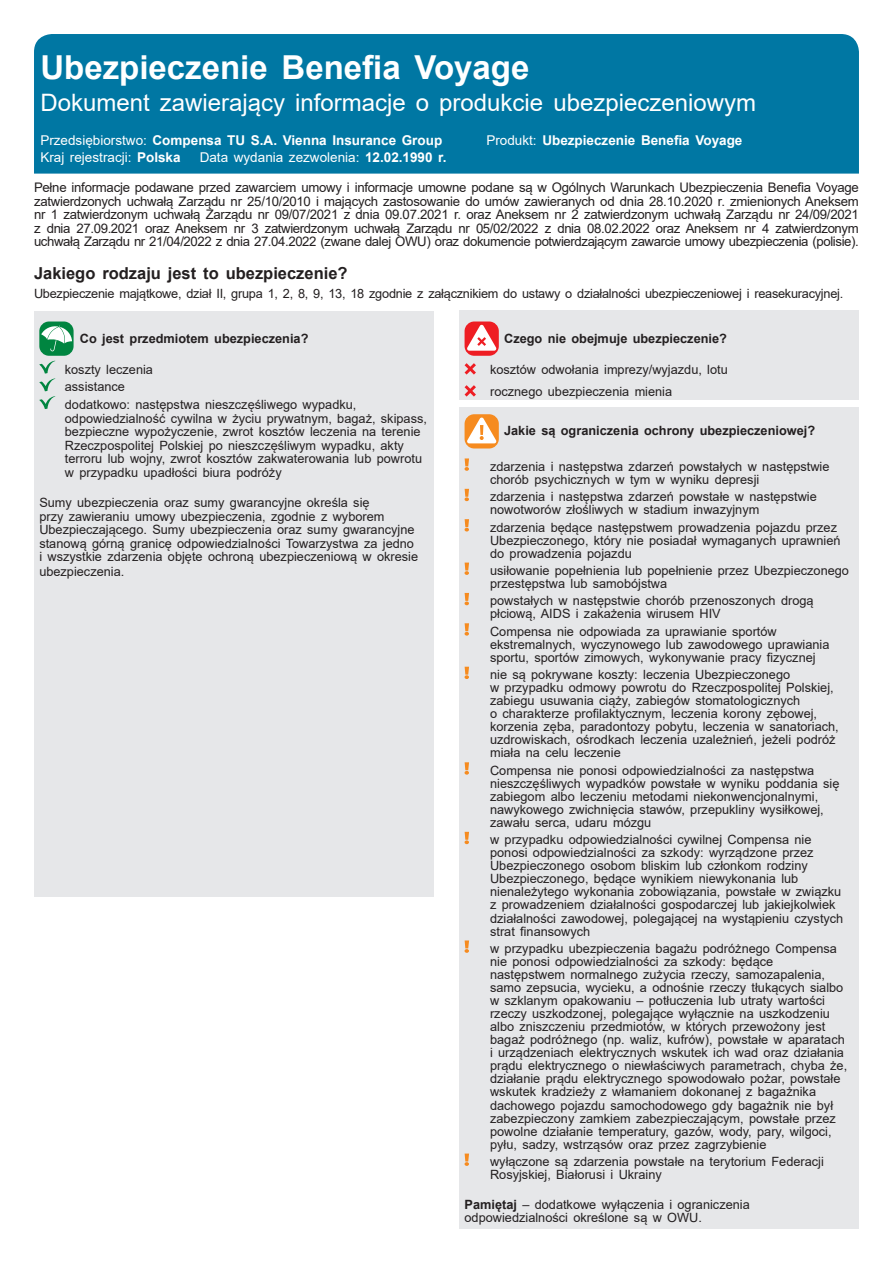
<style>
.page{position:relative;width:893px;height:1263px;background:#fff}
.page>*{position:absolute;margin:0;border:0;box-sizing:border-box;transform-origin:0 0}
.t1{font:700 33px "Arial";color:#fff}
.t2{font:24px "Arial";color:#fff}
.t3{font:700 16.5px "Arial";color:#231f20}
.t4{font:700 13.5px/16.4px "Arial";color:#fff}
.t5{font:13.5px "Arial";color:#fff}
.t6{font:13.2px/13.5px "Arial";letter-spacing:-.03em;color:#231f20;text-align:justify}
.t7{font:12.75px/13px "Arial";color:#231f20}
.t8{font:12.75px "Arial";letter-spacing:-.02em;color:#231f20}
.t9{font:700 12.75px "Arial";color:#231f20}
.s1{font-weight:400}
.s2{font-weight:700}
</style>
<div class="page">
<div style="left:34px;top:311px;width:400px;height:585px;background:#e6e7e9"></div>
<div style="left:459px;top:311px;width:400px;height:89px;background:#e6e7e9"></div>
<div style="left:459px;top:407px;width:400px;height:822px;background:#e6e7e9"></div>
<div style="left:34px;top:34px;width:825px;height:140px;background:#0077a3"></div>
<svg style="left:39px;top:321px;width:35px;height:35px"></svg>
<svg style="left:41px;top:325px;width:31px;height:26px"></svg>
<svg style="left:39px;top:361px;width:17px;height:48px"></svg>
<div style="left:465px;top:321px;width:34px;height:35px;background:#ee1d23;border-radius:10px"></div>
<svg style="left:467px;top:324px;width:30px;height:27px"></svg>
<svg style="left:465px;top:363px;width:11px;height:12px"></svg>
<svg style="left:465px;top:385px;width:11px;height:12px"></svg>
<svg style="left:465px;top:414px;width:34px;height:34px"></svg>
<svg style="left:467px;top:417px;width:30px;height:26px"></svg>
<svg style="left:465px;top:458px;width:4px;height:13px"></svg>
<svg style="left:465px;top:489px;width:4px;height:12px"></svg>
<svg style="left:465px;top:519px;width:4px;height:12px"></svg>
<svg style="left:465px;top:563px;width:4px;height:12px"></svg>
<svg style="left:465px;top:593px;width:4px;height:12px"></svg>
<svg style="left:465px;top:623px;width:4px;height:13px"></svg>
<svg style="left:465px;top:667px;width:4px;height:12px"></svg>
<svg style="left:465px;top:762px;width:4px;height:13px"></svg>
<svg style="left:465px;top:832px;width:4px;height:12px"></svg>
<svg style="left:465px;top:940px;width:4px;height:13px"></svg>
<svg style="left:465px;top:1153px;width:4px;height:13px"></svg>
<h1 class="t1" style="left:40px;top:44px;width:491px">Ubezpieczenie Benefia Voyage</h1>
<h2 class="t2" style="left:40px;top:86px;width:717px">Dokument zawierający informacje o produkcie ubezpieczeniowym</h2>
<p class="t4" style="left:40px;top:132px;width:403px"><span class="s1">Przedsiębiorstwo:</span> Compensa TU S.A. Vienna Insurance Group<br><span class="s1">Kraj rejestracji:</span> Polska</p>
<p class="t4" style="left:486px;top:132px;width:257px"><span class="s1">Produkt:</span> Ubezpieczenie Benefia Voyage</p>
<p class="t5" style="left:200px;top:148px;width:248px">Data wydania zezwolenia: <span class="s2">12.02.1990 r.</span></p>
<p class="t6" style="left:34px;top:181px;width:826px">Pełne informacje podawane przed zawarciem umowy i informacje umowne podane są w Ogólnych Warunkach Ubezpieczenia Benefia Voyage zatwierdzonych uchwałą Zarządu nr 25/10/2010 i mających zastosowanie do umów zawieranych od dnia 28.10.2020 r. zmienionych Aneksem nr 1 zatwierdzonym uchwałą Zarządu nr 09/07/2021 z dnia 09.07.2021 r. oraz Aneksem nr 2 zatwierdzonym uchwałą Zarządu nr 24/09/2021 z dnia 27.09.2021 oraz Aneksem nr 3 zatwierdzonym uchwałą Zarządu nr 05/02/2022 z dnia 08.02.2022 oraz Aneksem nr 4 zatwierdzonym uchwałą Zarządu nr 21/04/2022 z dnia 27.04.2022 (zwane dalej OWU) oraz dokumencie potwierdzającym zawarcie umowy ubezpieczenia (polisie).</p>
<p class="t3" style="left:34px;top:262px;width:315px">Jakiego rodzaju jest to ubezpieczenie?</p>
<p class="t8" style="left:34px;top:285px;width:811px">Ubezpieczenie majątkowe, dział II, grupa 1, 2, 8, 9, 13, 18 zgodnie z załącznikiem do ustawy o działalności ubezpieczeniowej i reasekuracyjnej.</p>
<p class="t9" style="left:80px;top:330px;width:230px">Co jest przedmiotem ubezpieczenia?</p>
<p class="t7" style="left:65px;top:360px;width:293px;line-height:17.7px">koszty leczenia<br>assistance<br>dodatkowo: następstwa nieszczęśliwego wypadku,</p>
<p class="t7" style="left:65px;top:411px;width:364px;line-height:13.5px">odpowiedzialność cywilna w życiu prywatnym, bagaż, skipass, bezpieczne wypożyczenie, zwrot kosztów leczenia na terenie Rzeczpospolitej Polskiej po nieszczęśliwym wypadku, akty terroru lub wojny, zwrot kosztów zakwaterowania lub powrotu w przypadku upadłości biura podróży</p>
<p class="t7" style="left:39px;top:496px;width:380px;line-height:13.5px">Sumy ubezpieczenia oraz sumy gwarancyjne określa się<br>przy zawieraniu umowy ubezpieczenia, zgodnie z wyborem Ubezpieczającego. Sumy ubezpieczenia oraz sumy gwarancyjne stanową górną granicę odpowiedzialności Towarzystwa za jedno i wszystkie zdarzenia objęte ochroną ubezpieczeniową w okresie</p>
<p class="t7" style="left:39px;top:565px;width:87px">ubezpieczenia.</p>
<p class="t9" style="left:504px;top:330px;width:224px">Czego nie obejmuje ubezpieczenie?</p>
<p class="t7" style="left:490px;top:358px;width:239px;line-height:22px">kosztów odwołania imprezy/wyjazdu, lotu rocznego ubezpieczenia mienia</p>
<p class="t9" style="left:504px;top:422px;width:313px">Jakie są ograniczenia ochrony ubezpieczeniowej?</p>
<p class="t7" style="left:490px;top:460px;width:341px">zdarzenia i następstwa zdarzeń powstałych w następstwie chorób psychicznych w tym w wyniku depresji</p>
<p class="t7" style="left:490px;top:490px;width:328px">zdarzenia i następstwa zdarzeń powstałe w następstwie nowotworów złośliwych w stadium inwazyjnym</p>
<p class="t7" style="left:490px;top:520px;width:352px">zdarzenia będące następstwem prowadzenia pojazdu przez<br>Ubezpieczonego, który nie posiadał wymaganych uprawnień do prowadzenia pojazdu</p>
<p class="t7" style="left:490px;top:564px;width:360px">usiłowanie popełnienia lub popełnienie przez Ubezpieczonego przestępstwa lub samobójstwa</p>
<p class="t7" style="left:490px;top:594px;width:325px">powstałych w następstwie chorób przenoszonych drogą płciową, AIDS i zakażenia wirusem HIV</p>
<p class="t7" style="left:490px;top:624px;width:341px">Compensa nie odpowiada za uprawianie sportów ekstremalnych, wyczynowego lub zawodowego uprawiania sportu, sportów zimowych, wykonywanie pracy fizycznej</p>
<p class="t7" style="left:490px;top:668px;width:350px">nie są pokrywane koszty: leczenia Ubezpieczonego<br>w przypadku odmowy powrotu do Rzeczpospolitej Polskiej, zabiegu usuwania ciąży, zabiegów stomatologicznych<br>o charakterze profilaktycznym, leczenia korony zębowej, korzenia zęba, paradontozy pobytu, leczenia w sanatoriach, uzdrowiskach, ośrodkach leczenia uzależnień, jeżeli podróż miała na celu leczenie</p>
<p class="t7" style="left:490px;top:763px;width:351px">Compensa nie ponosi odpowiedzialności za następstwa nieszczęśliwych wypadków powstałe w wyniku poddania się zabiegom albo leczeniu metodami niekonwencjonalnymi, nawykowego zwichnięcia stawów, przepukliny wysiłkowej, zawału serca, udaru mózgu</p>
<p class="t7" style="left:490px;top:833px;width:355px">w przypadku odpowiedzialności cywilnej Compensa nie ponosi odpowiedzialności za szkody: wyrządzone przez Ubezpieczonego osobom bliskim lub członkom rodziny Ubezpieczonego, będące wynikiem niewykonania lub nienależytego wykonania zobowiązania, powstałe w związku z prowadzeniem działalności gospodarczej lub jakiejkolwiek działalności zawodowej, polegającej na wystąpieniu czystych strat finansowych</p>
<p class="t7" style="left:490px;top:942px;width:359px">w przypadku ubezpieczenia bagażu podróżnego Compensa nie ponosi odpowiedzialności za szkody: będące następstwem normalnego zużycia rzeczy, samozapalenia, samo zepsucia, wycieku, a odnośnie rzeczy tłukących sialbo w szklanym opakowaniu – potłuczenia lub utraty wartości rzeczy uszkodzonej, polegające wyłącznie na uszkodzeniu albo zniszczeniu przedmiotów, w których przewożony jest bagaż podróżnego (np. waliz, kufrów), powstałe w aparatach i urządzeniach elektrycznych wskutek ich wad oraz działania prądu elektrycznego o niewłaściwych parametrach, chyba że, działanie prądu elektrycznego spowodowało pożar, powstałe wskutek kradzieży z włamaniem dokonanej z bagażnika dachowego pojazdu samochodowego gdy bagażnik nie był zabezpieczony zamkiem zabezpieczającym, powstałe przez powolne działanie temperatury, gazów, wody, pary, wilgoci, pyłu, sadzy, wstrząsów oraz przez zagrzybienie</p>
<p class="t7" style="left:490px;top:1154px;width:335px;line-height:13.5px">wyłączone są zdarzenia powstałe na terytorium Federacji<br>Rosyjskiej, Białorusi i Ukrainy</p>
<p class="t7" style="left:465px;top:1198px;width:287px"><span class="s2">Pamiętaj</span> – dodatkowe wyłączenia i ograniczenia odpowiedzialności określone są w OWU.</p>
</div>
